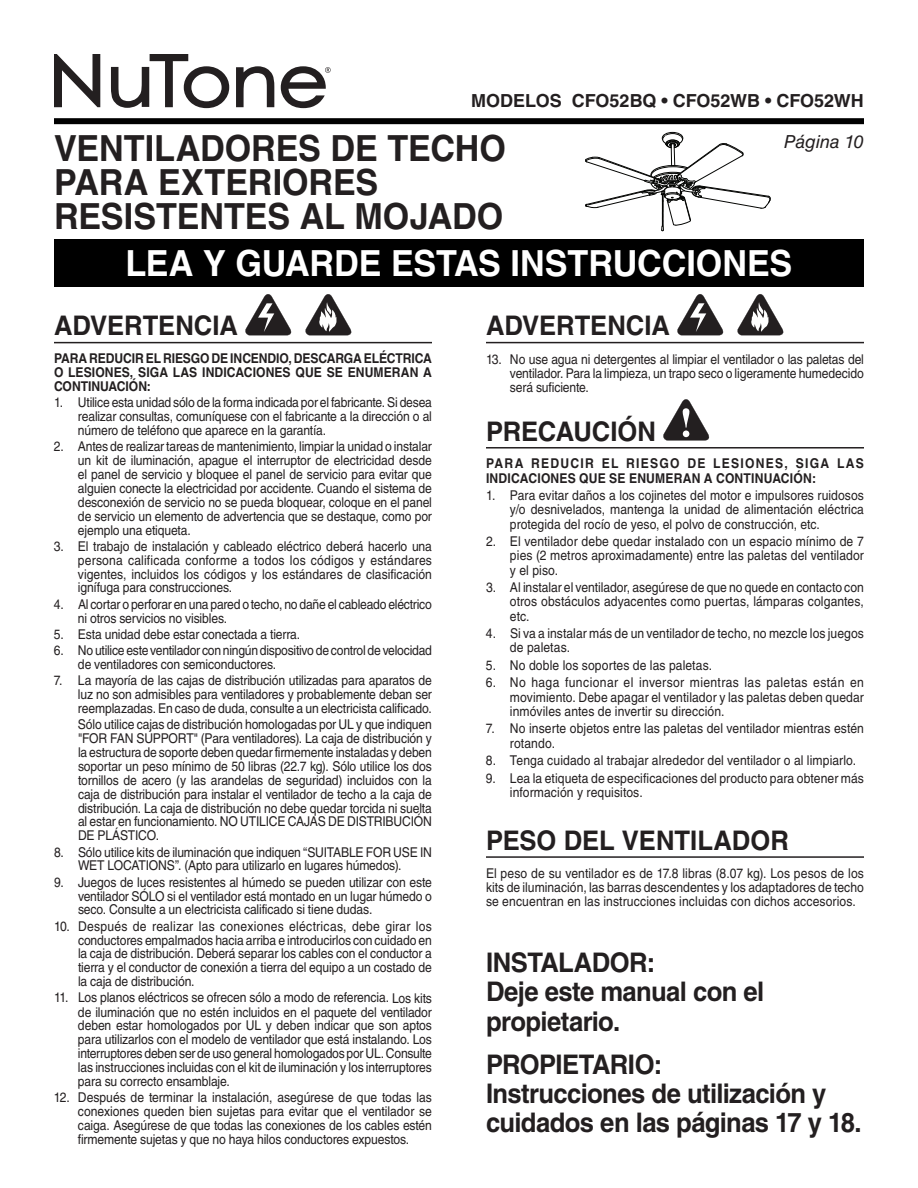
<style>
.page{position:relative;width:918px;height:1188px;background:#fff}
.page>*{position:absolute;margin:0;border:0;box-sizing:border-box;transform-origin:0 0}
.t1{font:700 36px/34.2px "Helvetica LT Std";letter-spacing:-.005em;color:#231f20;scale:.95 1}
.t2{font:700 36px "Helvetica LT Std";letter-spacing:-.005em;color:#fff;scale:.95 1}
.t3{font:700 27px/29.4px "Helvetica LT Std";letter-spacing:-.02em;color:#231f20;scale:.95 1}
.t4{font:700 27px "Helvetica LT Std";color:#231f20;scale:.95 1}
.t5{font:700 18px "Helvetica LT Std";letter-spacing:-.005em;color:#231f20}
.t6{font:italic 18px "Helvetica LT Std";letter-spacing:-.015em;color:#231f20}
.t7{font:13.5px/14px "Helvetica LT Std";letter-spacing:-.005em;color:#231f20;text-align:justify;scale:.9 1}
.t8{font:700 13.5px/14px "Helvetica LT Std";letter-spacing:.015em;color:#231f20;text-align:justify;scale:.9 1}
</style>
<div class="page">
<svg style="left:54px;top:54px;width:277px;height:54px"></svg>
<div style="left:54px;top:118px;width:810px;height:6px;background:#000"></div>
<div style="left:54px;top:239px;width:810px;height:48px;background:#000"></div>
<hr style="left:54px;top:342px;width:378px;height:1px;background:#231f20">
<svg style="left:245px;top:294px;width:46px;height:42px"></svg>
<svg style="left:305px;top:294px;width:46px;height:42px"></svg>
<hr style="left:486px;top:447px;width:378px;height:2px;background:#231f20">
<hr style="left:486px;top:856px;width:378px;height:2px;background:#231f20">
<svg style="left:663px;top:399px;width:46px;height:42px"></svg>
<hr style="left:486px;top:342px;width:378px;height:1px;background:#231f20">
<svg style="left:677px;top:294px;width:46px;height:42px"></svg>
<svg style="left:737px;top:294px;width:46px;height:42px"></svg>
<svg style="left:585px;top:132px;width:186px;height:99px"></svg>
<h3 class="t5" style="left:471px;top:90px;width:394px">MODELOS CFO52BQ • CFO52WB • CFO52WH</h3>
<h3 class="t6" style="left:784px;top:131px;width:82px">Página 10</h3>
<h1 class="t1" style="left:54px;top:131px;width:477px">VENTILADORES DE TECHO<br>PARA EXTERIORES<br>RESISTENTES AL MOJADO</h1>
<h1 class="t2" style="left:125px;top:241px;width:704px">LEA Y GUARDE ESTAS INSTRUCCIONES</h1>
<h2 class="t3" style="left:54px;top:311px;width:195px">ADVERTENCIA</h2>
<p class="t8" style="left:54px;top:351px;width:422px">PARA REDUCIR EL RIESGO DE INCENDIO, DESCARGA ELÉCTRICA O LESIONES, SIGA LAS INDICACIONES QUE SE ENUMERAN A CONTINUACIÓN:</p>
<p class="t7" style="left:78px;top:395px;width:395px;text-indent:-24px">1. Utilice esta unidad sólo de la forma indicada por el fabricante. Si desea realizar consultas, comuníquese con el fabricante a la dirección o al número de teléfono que aparece en la garantía.</p>
<p class="t7" style="left:78px;top:439px;width:395px;text-indent:-24px">2. Antes de realizar tareas de mantenimiento, limpiar la unidad o instalar un kit de iluminación, apague el interruptor de electricidad desde el panel de servicio y bloquee el panel de servicio para evitar que alguien conecte la electricidad por accidente. Cuando el sistema de desconexión de servicio no se pueda bloquear, coloque en el panel de servicio un elemento de advertencia que se destaque, como por ejemplo una etiqueta.</p>
<p class="t7" style="left:78px;top:539px;width:395px;text-indent:-24px">3. El trabajo de instalación y cableado eléctrico deberá hacerlo una persona calificada conforme a todos los códigos y estándares vigentes, incluidos los códigos y los estándares de clasificación ignífuga para construcciones.</p>
<p class="t7" style="left:78px;top:597px;width:395px;text-indent:-24px">4. Al cortar o perforar en una pared o techo, no dañe el cableado eléctrico ni otros servicios no visibles.</p>
<p class="t7" style="left:54px;top:627px;width:275px">5. Esta unidad debe estar conectada a tierra.</p>
<p class="t7" style="left:78px;top:643px;width:395px;text-indent:-24px">6. No utilice este ventilador con ningún dispositivo de control de velocidad de ventiladores con semiconductores.</p>
<p class="t7" style="left:78px;top:673px;width:395px;text-indent:-24px">7. La mayoría de las cajas de distribución utilizadas para aparatos de luz no son admisibles para ventiladores y probablemente deban ser reemplazadas. En caso de duda, consulte a un electricista calificado.</p>
<p class="t7" style="left:78px;top:717px;width:395px">Sólo utilice cajas de distribución homologadas por UL y que indiquen "FOR FAN SUPPORT" (Para ventiladores). La caja de distribución y la estructura de soporte deben quedar firmemente instaladas y deben soportar un peso mínimo de 50 libras (22.7 kg). Sólo utilice los dos tornillos de acero (y las arandelas de seguridad) incluidos con la caja de distribución para instalar el ventilador de techo a la caja de distribución. La caja de distribución no debe quedar torcida ni suelta al estar en funcionamiento. NO UTILICE CAJAS DE DISTRIBUCIÓN DE PLÁSTICO.</p>
<p class="t7" style="left:54px;top:845px;width:422px;text-align:center">8. Sólo utilice kits de iluminación que indiquen “SUITABLE FOR USE IN<br>WET LOCATIONS”. (Apto para utilizarlo en lugares húmedos).</p>
<p class="t7" style="left:78px;top:875px;width:395px;text-indent:-24px">9. Juegos de luces resistentes al húmedo se pueden utilizar con este ventilador SÓLO si el ventilador está montado en un lugar húmedo o seco. Consulte a un electricista calificado si tiene dudas.</p>
<p class="t7" style="left:78px;top:919px;width:395px;text-indent:-24px">10. Después de realizar las conexiones eléctricas, debe girar los conductores empalmados hacia arriba e introducirlos con cuidado en la caja de distribución. Deberá separar los cables con el conductor a tierra y el conductor de conexión a tierra del equipo a un costado de la caja de distribución.</p>
<p class="t7" style="left:78px;top:991px;width:395px;text-indent:-24px">11. Los planos eléctricos se ofrecen sólo a modo de referencia. Los kits de iluminación que no estén incluidos en el paquete del ventilador deben estar homologados por UL y deben indicar que son aptos para utilizarlos con el modelo de ventilador que está instalando. Los interruptores deben ser de uso general homologados por UL. Consulte las instrucciones incluidas con el kit de iluminación y los interruptores para su correcto ensamblaje.</p>
<p class="t7" style="left:78px;top:1091px;width:395px;text-indent:-24px">12. Después de terminar la instalación, asegúrese de que todas las conexiones queden bien sujetas para evitar que el ventilador se caiga. Asegúrese de que todas las conexiones de los cables estén firmemente sujetas y que no haya hilos conductores expuestos.</p>
<h2 class="t3" style="left:486px;top:311px;width:195px">ADVERTENCIA</h2>
<p class="t7" style="left:510px;top:352px;width:395px;text-indent:-24px">13. No use agua ni detergentes al limpiar el ventilador o las paletas del ventilador. Para la limpieza, un trapo seco o ligeramente humedecido será suficiente.</p>
<h2 class="t3" style="left:486px;top:416px;width:181px">PRECAUCIÓN</h2>
<p class="t8" style="left:486px;top:456px;width:421px">PARA REDUCIR EL RIESGO DE LESIONES, SIGA LAS<br>INDICACIONES QUE SE ENUMERAN A CONTINUACIÓN:</p>
<p class="t7" style="left:510px;top:488px;width:395px;text-indent:-24px">1. Para evitar daños a los cojinetes del motor e impulsores ruidosos y/o desnivelados, mantenga la unidad de alimentación eléctrica protegida del rocío de yeso, el polvo de construcción, etc.</p>
<p class="t7" style="left:510px;top:534px;width:395px;text-indent:-24px">2. El ventilador debe quedar instalado con un espacio mínimo de 7 pies (2 metros aproximadamente) entre las paletas del ventilador y el piso.</p>
<p class="t7" style="left:510px;top:580px;width:395px;text-indent:-24px">3. Al instalar el ventilador, asegúrese de que no quede en contacto con otros obstáculos adyacentes como puertas, lámparas colgantes, etc.</p>
<p class="t7" style="left:510px;top:626px;width:395px;text-indent:-24px">4. Si va a instalar más de un ventilador de techo, no mezcle los juegos de paletas.</p>
<p class="t7" style="left:486px;top:658px;width:253px">5. No doble los soportes de las paletas.</p>
<p class="t7" style="left:510px;top:675px;width:395px;text-indent:-24px">6. No haga funcionar el inversor mientras las paletas están en movimiento. Debe apagar el ventilador y las paletas deben quedar inmóviles antes de invertir su dirección.</p>
<p class="t7" style="left:510px;top:721px;width:395px;text-indent:-24px">7. No inserte objetos entre las paletas del ventilador mientras estén rotando.</p>
<p class="t7" style="left:486px;top:753px;width:413px">8. Tenga cuidado al trabajar alrededor del ventilador o al limpiarlo.</p>
<p class="t7" style="left:510px;top:771px;width:395px;text-indent:-24px">9. Lea la etiqueta de especificaciones del producto para obtener más información y requisitos.</p>
<h2 class="t4" style="left:486px;top:824px;width:320px">PESO DEL VENTILADOR</h2>
<p class="t7" style="left:486px;top:866px;width:422px">El peso de su ventilador es de 17.8 libras (8.07 kg). Los pesos de los kits de iluminación, las barras descendentes y los adaptadores de techo se encuentran en las instrucciones incluidas con dichos accesorios.</p>
<h2 class="t3" style="left:486px;top:947px;width:295px">INSTALADOR:<br>Deje este manual con el propietario.</h2>
<h2 class="t3" style="left:486px;top:1049px;width:397px">PROPIETARIO:<br>Instrucciones de utilización y cuidados en las páginas 17 y 18.</h2>
</div>
